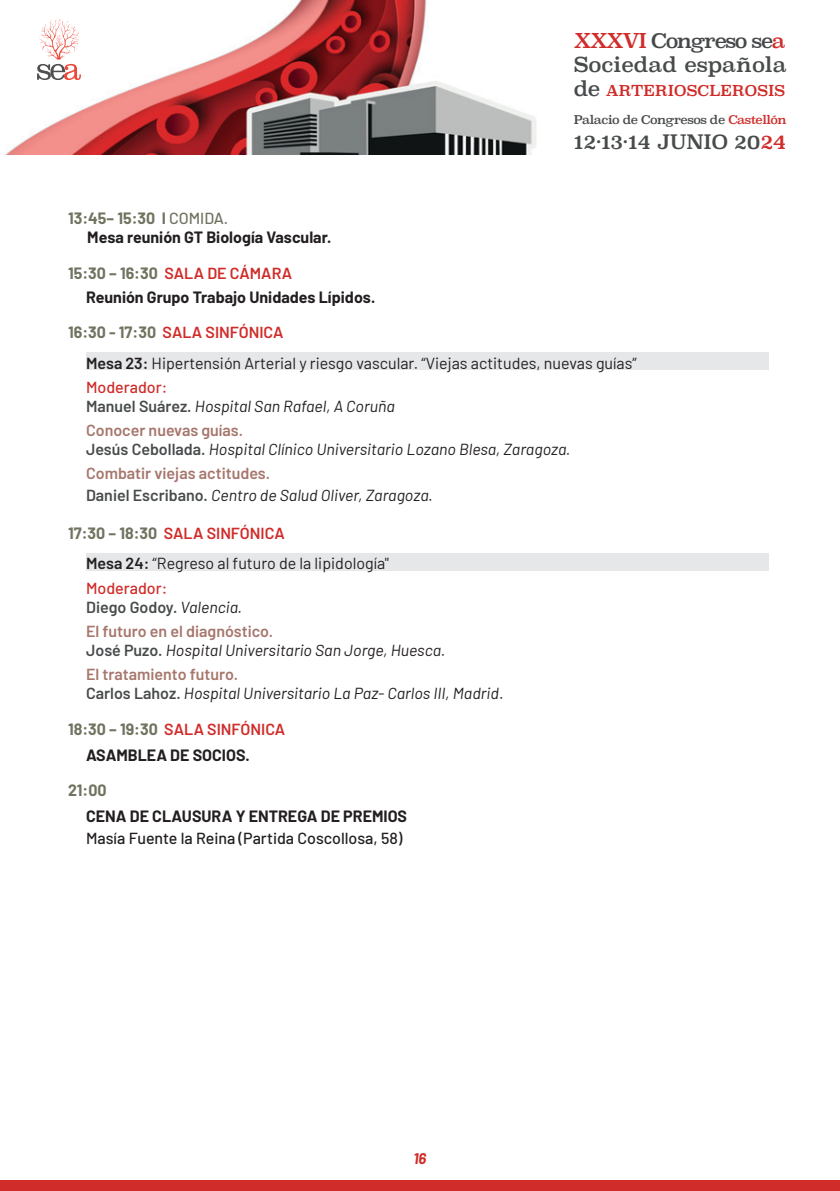
<style>
.page{position:relative;width:840px;height:1191px;background:#fff}
.page>*{position:absolute;margin:0;border:0;box-sizing:border-box;transform-origin:0 0}
.t1{font:20.6px "Superclarendon";color:#484b4c}
.t2{font:20px "Superclarendon";letter-spacing:-.07em;color:#46494a}
.t3{font:19.4px "Superclarendon";letter-spacing:-.01em;color:#484b4c}
.t4{font:italic 16px/19.2px "Barlow";color:#231f20}
.t5{font:700 16px/19.2px "Barlow";color:#231f20}
.t6{font:16px "Barlow";color:#231f20}
.t7{font:500 16px/22px "Barlow";color:#231f20}
.t8{font:600 16px "Barlow";color:#d02c29}
.t9{font:600 16px/19.2px "Barlow";color:#484b4c}
.t10{font:700 16px "Barlow";color:#71725f}
.t11{font:italic 700 15px "Barlow";color:#d02c29}
.t12{font:14.8px "Superclarendon";letter-spacing:.01em;color:#d02c29}
.t13{font:11.8px "Superclarendon";letter-spacing:-.04em;color:#484b4c}
.s1{color:#d02c29}
.s2{font-size:20.6px;color:#484b4c}
.s3{color:#71725f}
.s4{font-weight:500;color:#71725f}
.s5{font-weight:600;color:#d02c29}
.s6{font-weight:700;color:#71725f}
.s7{font-weight:600}
.s8{font-weight:500;font-style:normal;color:#d02c29}
.s9{font-weight:600;font-style:normal;color:#484b4c}
.s10{font-weight:600;font-style:normal;color:#a6766c}
.s11{font-weight:500;color:#d02c29}
.s12{font-weight:400;font-style:italic;color:#231f20}
.s13{font-style:normal}
.s14{font-weight:700}
</style>
<div class="page">
<div style="left:0;top:1179px;width:839px;height:12px;background:#d02c29"></div>
<img style="left:6px;top:0;width:530px;height:154px">
<svg style="left:37px;top:18px;width:44px;height:62px"></svg>
<div style="left:86px;top:352px;width:681px;height:18px;background:#e6e7e9"></div>
<div style="left:86px;top:553px;width:681px;height:18px;background:#e6e7e9"></div>
<p class="t2" style="left:573px;top:27px;width:213px"><span class="s1">XXXVI</span> Congreso se<span class="s1">a</span></p>
<p class="t1" style="left:573px;top:51px;width:214px">Sociedad española</p>
<p class="t12" style="left:573px;top:81px;width:212px"><span class="s2">de</span> ARTERIOSCLEROSIS</p>
<p class="t13" style="left:573px;top:112px;width:214px">Palacio de Congresos de <span class="s1">Castellón</span></p>
<p class="t3" style="left:573px;top:129px;width:213px">12·13·14 JUNIO 20<span class="s1">24</span></p>
<p class="t5" style="left:87px;top:207px;width:245px;text-indent:-19px"><span class="s3">13:45– 15:30 I</span> <span class="s4">COMIDA.<br></span>Mesa reunión GT Biología Vascular.</p>
<p class="t5" style="left:86px;top:260px;width:290px;line-height:24px;text-indent:-18px"><span class="s3">15:30 – 16:30</span> <span class="s5">SALA DE CÁMARA<br></span>Reunión Grupo Trabajo Unidades Lípidos.</p>
<p class="t8" style="left:68px;top:320px;width:217px"><span class="s6">16:30 - 17:30</span> SALA SINFÓNICA</p>
<p class="t6" style="left:86px;top:351px;width:552px"><span class="s7">Mesa 23:</span> Hipertensión Arterial y riesgo vascular. “Viejas actitudes, nuevas guías”</p>
<p class="t4" style="left:86px;top:376px;width:310px"><span class="s8">Moderador:<br></span><span class="s9">Manuel Suárez.</span> Hospital San Rafael, A Coruña</p>
<p class="t4" style="left:86px;top:420px;width:485px"><span class="s10">Conocer nuevas guías.<br></span><span class="s9">Jesús Cebollada.</span> Hospital Clínico Universitario Lozano Blesa, Zaragoza.</p>
<p class="t4" style="left:86px;top:461px;width:348px;line-height:22px"><span class="s10">Combatir viejas actitudes.<br></span><span class="s9">Daniel Escribano.</span> Centro de Salud Oliver, Zaragoza.</p>
<p class="t8" style="left:68px;top:521px;width:218px"><span class="s6">17:30 – 18:30</span> SALA SINFÓNICA</p>
<p class="t6" style="left:86px;top:552px;width:304px"><span class="s7">Mesa 24:</span> “Regreso al futuro de la lipidología"</p>
<p class="t9" style="left:86px;top:577px;width:158px"><span class="s11">Moderador:<br></span>Diego Godoy. <span class="s12">Valencia.</span></p>
<p class="t4" style="left:86px;top:620px;width:360px"><span class="s10">El futuro en el diagnóstico.<br></span><span class="s9">José Puzo.</span> Hospital Universitario San Jorge, Huesca.</p>
<p class="t4" style="left:86px;top:663px;width:416px"><span class="s10">El tratamiento futuro.<br></span><span class="s9">Carlos Lahoz.</span> Hospital Universitario La Paz- Carlos III, Madrid<span class="s13">.</span></p>
<p class="t5" style="left:86px;top:715px;width:200px;line-height:26px;text-indent:-18px"><span class="s3">18:30 – 19:30</span> <span class="s5">SALA SINFÓNICA<br></span>ASAMBLEA DE SOCIOS.</p>
<p class="t10" style="left:68px;top:778px;width:40px">21:00</p>
<p class="t7" style="left:86px;top:804px;width:322px"><span class="s14">CENA DE CLAUSURA Y ENTREGA DE PREMIOS<br></span>Masía Fuente la Reina (Partida Coscollosa, 58)</p>
<p class="t11" style="left:413px;top:1147px;width:14px">16</p>
</div>
